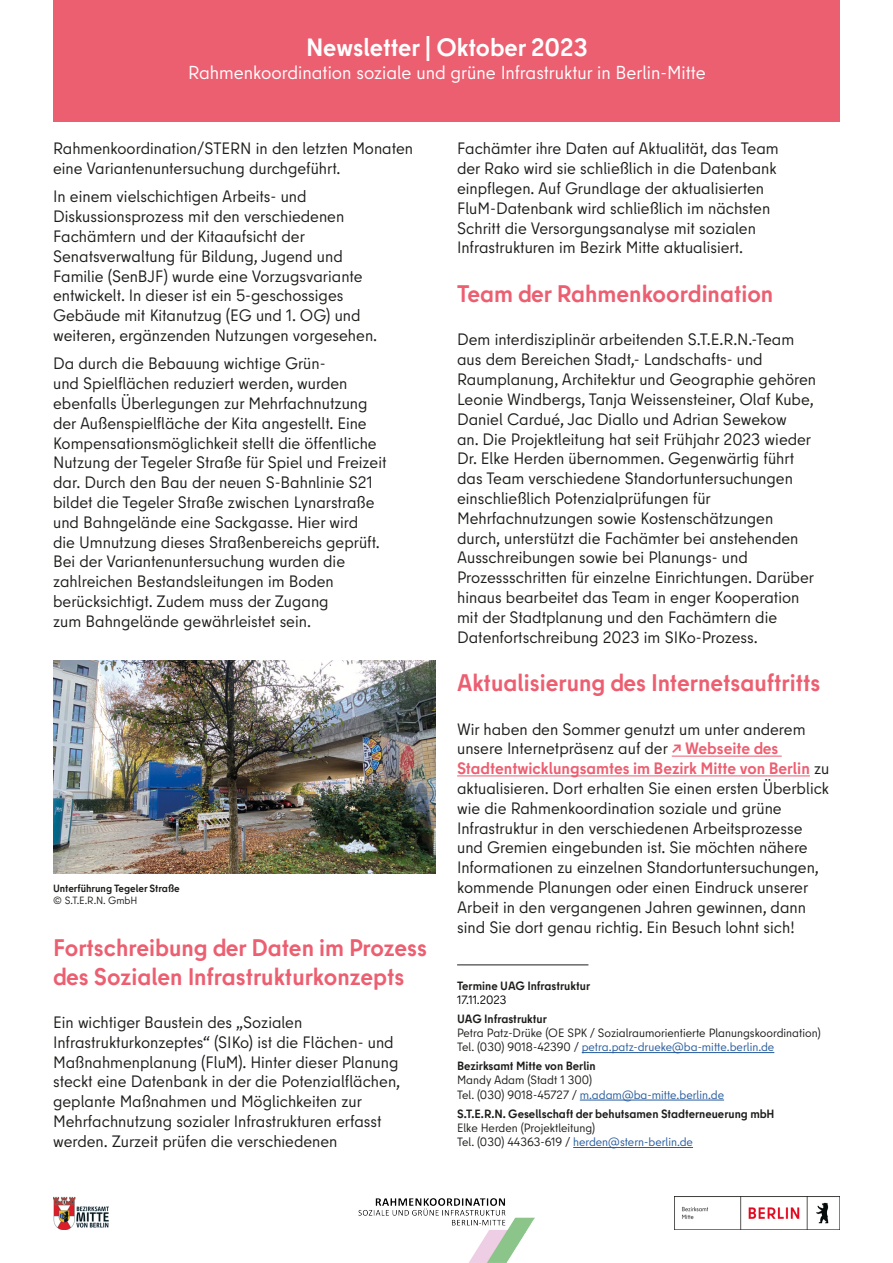
<style>
.page{position:relative;width:893px;height:1263px;background:#fff}
.page>*{position:absolute;margin:0;border:0;box-sizing:border-box;transform-origin:0 0}
.t1{font:700 25.05px "Berlin Type";color:#fff}
.t2{font:700 24px/28.8px "Berlin Type";color:#ec5f71}
.t3{font:18.75px "Berlin Type";color:#fff}
.TEXT_Fließtext{font:16.5px/19.8px "Berlin Type";color:#1d1d1b}
.t4{font:13.5px "Calibri";color:#fff}
.t5{font:12px "Berlin Type";color:#275b9c}
.t6{font:700 12px "Berlin Type";color:#1d1d1b}
.t7{font:12px "Berlin Type";color:#1d1d1b}
.t8{font:12px "Berlin Type";color:#000}
.t9{font:700 10.5px "Berlin Type";color:#1d1d1b}
.t10{font:10.5px "Berlin Type";color:#1d1d1b}
.s1{font-weight:700;color:#ec5f71}
.s2{color:#1d1d1b}
</style>
<div class="page">
<img style="left:359px;top:1198px;width:175px;height:65px">
<img style="left:674px;top:1196px;width:166px;height:34px">
<img style="left:53px;top:1196px;width:56px;height:34px">
<div style="left:53px;top:0;width:787px;height:122px;background:#ec5f71"></div>
<hr style="left:672px;top:756px;width:110px;height:1px;background:#ec5f71">
<hr style="left:457px;top:775px;width:353px;height:1px;background:#ec5f71">
<hr style="left:457px;top:964px;width:131px;height:1px;background:#1d1d1b">
<hr style="left:582px;top:1052px;width:192px;height:1px;background:#275b9c">
<hr style="left:580px;top:1100px;width:144px;height:1px;background:#275b9c">
<hr style="left:573px;top:1147px;width:120px;height:1px;background:#275b9c">
<img style="left:53px;top:660px;width:383px;height:214px">
<p class="t1" style="left:306px;top:31px;width:283px">Newsletter | Oktober 2023</p>
<p class="t3" style="left:188px;top:61px;width:519px">Rahmenkoordination soziale und grüne Infrastruktur in Berlin-Mitte</p>
<p class="t4" style="left:262px;top:40px;width:371px">Rahmenkoordination soziale und grüne Infrastruktur in Berlin-Mitte</p>
<p class="TEXT_Fließtext" style="left:53px;top:139px;width:361px">Rahmenkoordination/STERN in den letzten Monaten eine Variantenuntersuchung durchgeführt.</p>
<p class="TEXT_Fließtext" style="left:53px;top:187px;width:326px">In einem vielschichtigen Arbeits- und Diskussionsprozess mit den verschiedenen Fachämtern und der Kitaaufsicht der Senatsverwaltung für Bildung, Jugend und Familie (SenBJF) wurde eine Vorzugsvariante entwickelt. In dieser ist ein 5-geschossiges Gebäude mit Kitanutzug (EG und 1. OG) und weiteren, ergänzenden Nutzungen vorgesehen.</p>
<p class="TEXT_Fließtext" style="left:53px;top:354px;width:335px">Da durch die Bebauung wichtige Grün-<br>und Spielflächen reduziert werden, wurden ebenfalls Überlegungen zur Mehrfachnutzung der Außenspielfläche der Kita angestellt. Eine Kompensationsmöglichkeit stellt die öffentliche Nutzung der Tegeler Straße für Spiel und Freizeit dar. Durch den Bau der neuen S-Bahnlinie S21 bildet die Tegeler Straße zwischen Lynarstraße und Bahngelände eine Sackgasse. Hier wird<br>die Umnutzung dieses Straßenbereichs geprüft.<br>Bei der Variantenuntersuchung wurden die zahlreichen Bestandsleitungen im Boden berücksichtigt. Zudem muss der Zugang<br>zum Bahngelände gewährleistet sein.</p>
<p class="t9" style="left:53px;top:881px;width:128px">Unterführung Tegeler Straße</p>
<p class="t10" style="left:53px;top:894px;width:86px">© S.T.E.R.N. GmbH</p>
<p class="t2" style="left:53px;top:933px;width:375px">Fortschreibung der Daten im Prozess des Sozialen Infrastrukturkonzepts</p>
<p class="TEXT_Fließtext" style="left:53px;top:1012px;width:349px">Ein wichtiger Baustein des „Sozialen Infrastrukturkonzeptes“ (SIKo) ist die Flächen- und Maßnahmenplanung (FluM). Hinter dieser Planung steckt eine Datenbank in der die Potenzialflächen, geplante Maßnahmen und Möglichkeiten zur Mehrfachnutzung sozialer Infrastrukturen erfasst werden. Zurzeit prüfen die verschiedenen</p>
<p class="TEXT_Fließtext" style="left:457px;top:139px;width:323px">Fachämter ihre Daten auf Aktualität, das Team der Rako wird sie schließlich in die Datenbank einpflegen. Auf Grundlage der aktualisierten FluM-Datenbank wird schließlich im nächsten Schritt die Versorgungsanalyse mit sozialen Infrastrukturen im Bezirk Mitte aktualisiert.</p>
<p class="t2" style="left:457px;top:279px;width:318px">Team der Rahmenkoordination</p>
<p class="TEXT_Fließtext" style="left:457px;top:330px;width:361px">Dem interdisziplinär arbeitenden S.T.E.R.N.-Team aus dem Bereichen Stadt,- Landschafts- und Raumplanung, Architektur und Geographie gehören Leonie Windbergs, Tanja Weissensteiner, Olaf Kube, Daniel Cardué, Jac Diallo und Adrian Sewekow<br>an. Die Projektleitung hat seit Frühjahr 2023 wieder Dr. Elke Herden übernommen. Gegenwärtig führt das Team verschiedene Standortuntersuchungen einschließlich Potenzialprüfungen für Mehrfachnutzungen sowie Kostenschätzungen durch, unterstützt die Fachämter bei anstehenden Ausschreibungen sowie bei Planungs- und Prozessschritten für einzelne Einrichtungen. Darüber hinaus bearbeitet das Team in enger Kooperation mit der Stadtplanung und den Fachämtern die Datenfortschreibung 2023 im SIKo-Prozess.</p>
<p class="t2" style="left:457px;top:668px;width:365px">Aktualisierung des Internetsauftritts</p>
<p class="TEXT_Fließtext" style="left:457px;top:719px;width:374px">Wir haben den Sommer genutzt um unter anderem unsere Internetpräsenz auf der <span class="s1">↗ Webseite des Stadtentwicklungsamtes im Bezirk Mitte von Berlin</span> zu aktualisieren. Dort erhalten Sie einen ersten Überblick wie die Rahmenkoordination soziale und grüne Infrastruktur in den verschiedenen Arbeitsprozesse und Gremien eingebunden ist. Sie möchten nähere Informationen zu einzelnen Standortuntersuchungen, kommende Planungen oder einen Eindruck unserer Arbeit in den vergangenen Jahren gewinnen, dann sind Sie dort genau richtig. Ein Besuch lohnt sich!</p>
<p class="t6" style="left:457px;top:978px;width:135px">Termine UAG Infrastruktur</p>
<p class="t8" style="left:457px;top:992px;width:51px">17.11.2023</p>
<p class="t6" style="left:457px;top:1011px;width:91px">UAG Infrastruktur</p>
<p class="t7" style="left:457px;top:1025px;width:365px">Petra Patz-Drüke (OE SPK / Sozialraumorientierte Planungskoordination)</p>
<p class="t5" style="left:457px;top:1040px;width:319px"><span class="s2">Tel. (030) 9018-42390 /</span> petra.patz-drueke@ba-mitte.berlin.de</p>
<p class="t6" style="left:457px;top:1058px;width:140px">Bezirksamt Mitte von Berlin</p>
<p class="t7" style="left:457px;top:1073px;width:136px">Mandy Adam (Stadt 1 300)</p>
<p class="t5" style="left:457px;top:1087px;width:268px"><span class="s2">Tel. (030) 9018-45727 /</span> m.adam@ba-mitte.berlin.de</p>
<p class="t6" style="left:457px;top:1105px;width:319px">S.T.E.R.N. Gesellschaft der behutsamen Stadterneuerung mbH</p>
<p class="t7" style="left:457px;top:1120px;width:140px">Elke Herden (Projektleitung)</p>
<p class="t5" style="left:457px;top:1135px;width:237px"><span class="s2">Tel. (030) 44363-619 /</span> herden@stern-berlin.de</p>
</div>
